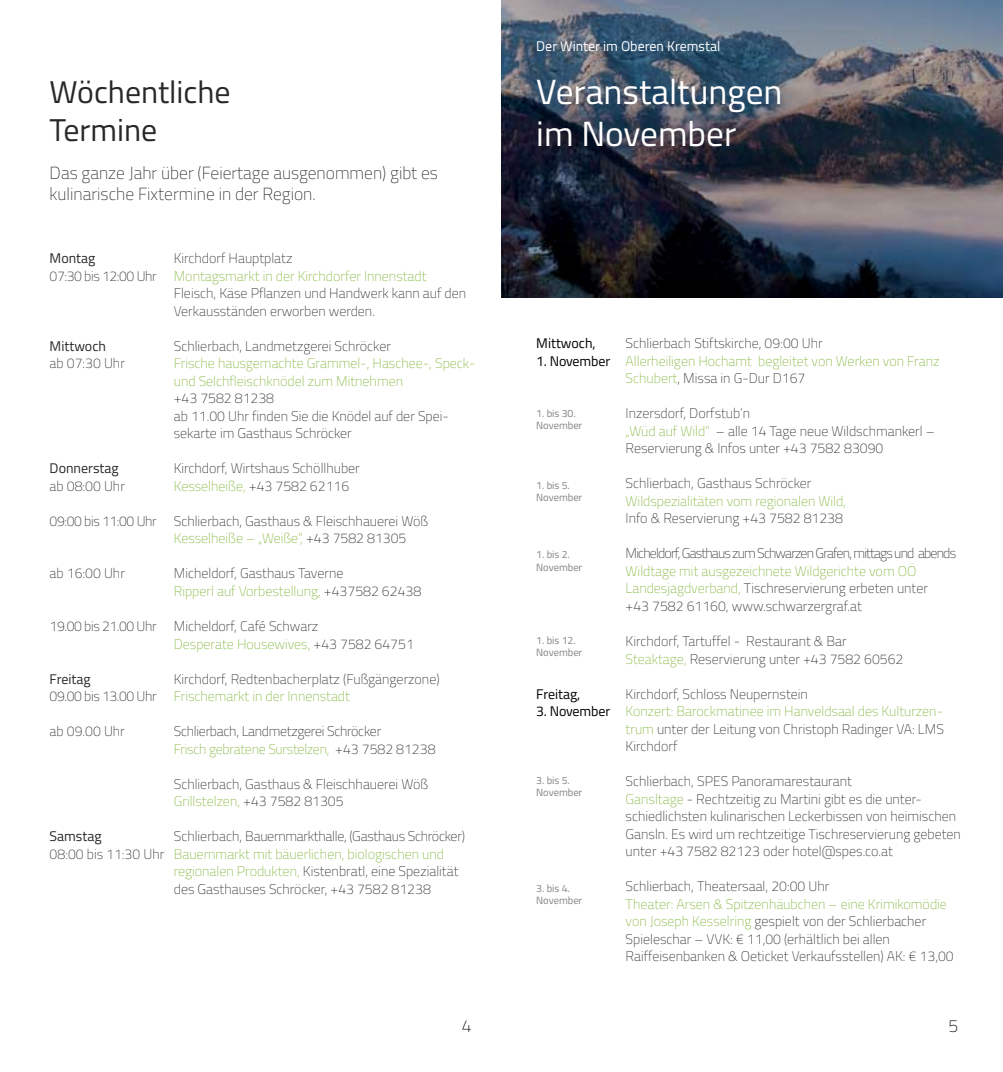
<style>
.page{position:relative;width:1003px;height:1072px;background:#fff}
.page>*{position:absolute;margin:0;border:0;box-sizing:border-box;transform-origin:0 0}
.t1{font:35px/42px "Titillium Web";color:#fff}
.t2{font:31.5px/37.8px "Titillium Web";color:#292829}
.t3{font:100 17.5px/21px "Titillium Web";color:#292829}
.t4{font:100 17.5px "Titillium Web";color:#000}
.t5{font:100 14px/17.5px "Titillium Web";color:#292829}
.t6{font:100 14px/17.5px "Titillium Web";color:#80b539}
.t7{font:100 14px/17.5px "Titillium Web";letter-spacing:-.02em;color:#292829}
.t8{font:100 14px "Titillium Web";letter-spacing:-.03em;color:#292829}
.t9{font:100 14px "Titillium Web";letter-spacing:-.06em;color:#292829}
.t10{font:14px "Titillium Web";color:#292829}
.t11{font:14px "Titillium Web";letter-spacing:-.01em;color:#000}
.t12{font:14px "Titillium Web";color:#fff}
.t13{font:10.5px/12.2px "Titillium Web";color:#828487}
.s1{color:#80b539}
.s2{color:#292829}
</style>
<div class="page">
<img style="left:501px;top:0;width:501px;height:298px">
<h2 class="t2" style="left:50px;top:71px;width:182px">Wöchentliche<br>Termine</h2>
<p class="t3" style="left:50px;top:162px;width:390px">Das ganze Jahr über (Feiertage ausgenommen) gibt es kulinarische Fixtermine in der Region.</p>
<p class="t10" style="left:50px;top:248px;width:47px">Montag</p>
<p class="t8" style="left:50px;top:266px;width:108px">07:30 bis 12:00 Uhr</p>
<p class="t10" style="left:50px;top:336px;width:58px">Mittwoch</p>
<p class="t5" style="left:50px;top:354px;width:77px">ab 07:30 Uhr</p>
<p class="t10" style="left:50px;top:458px;width:71px">Donnerstag</p>
<p class="t5" style="left:50px;top:476px;width:77px">ab 08:00 Uhr</p>
<p class="t8" style="left:50px;top:511px;width:108px">09:00 bis 11:00 Uhr</p>
<p class="t5" style="left:50px;top:564px;width:77px">ab 16:00 Uhr</p>
<p class="t8" style="left:50px;top:616px;width:108px">19.00 bis 21.00 Uhr</p>
<p class="t10" style="left:50px;top:668px;width:43px">Freitag</p>
<p class="t8" style="left:50px;top:686px;width:108px">09.00 bis 13.00 Uhr</p>
<p class="t5" style="left:50px;top:721px;width:77px">ab 09.00 Uhr</p>
<p class="t10" style="left:50px;top:826px;width:53px">Samstag</p>
<p class="t5" style="left:50px;top:844px;width:116px">08:00 bis 11:30 Uhr</p>
<p class="t5" style="left:174px;top:249px;width:120px">Kirchdorf Hauptplatz</p>
<p class="t6" style="left:174px;top:266px;width:254px">Montagsmarkt in der Kirchdorfer Innenstadt</p>
<p class="t5" style="left:174px;top:284px;width:294px">Fleisch, Käse Pflanzen und Handwerk kann auf den<br>Verkausständen erworben werden.</p>
<p class="t5" style="left:174px;top:336px;width:219px">Schlierbach, Landmetzgerei Schröcker</p>
<p class="t6" style="left:174px;top:354px;width:303px">Frische hausgemachte Grammel-, Haschee-, Speck&shy;und Selchfleischknödel zum Mitnehmen</p>
<p class="t5" style="left:174px;top:389px;width:276px">+43 7582 81238<br>ab 11.00 Uhr finden Sie die Knödel auf der Spei&shy;sekarte im Gasthaus Schröcker</p>
<p class="t5" style="left:174px;top:459px;width:187px">Kirchdorf, Wirtshaus Schöllhuber<br><span class="s1">Kesselheiße,</span> +43 7582 62116</p>
<p class="t5" style="left:174px;top:511px;width:256px">Schlierbach, Gasthaus &amp; Fleischhauerei Wöß<br><span class="s1">Kesselheiße – „Weiße“,</span> +43 7582 81305</p>
<p class="t5" style="left:174px;top:564px;width:249px">Micheldorf, Gasthaus Taverne<br><span class="s1">Ripperl auf Vorbestellung,</span> +437582 62438</p>
<p class="t5" style="left:174px;top:616px;width:241px">Micheldorf, Café Schwarz<br><span class="s1">Desperate Housewives,</span> +43 7582 64751</p>
<p class="t5" style="left:174px;top:669px;width:267px">Kirchdorf, Redtenbacherplatz (Fußgängerzone)</p>
<p class="t6" style="left:174px;top:686px;width:178px">Frischemarkt in der Innenstadt</p>
<p class="t7" style="left:174px;top:721px;width:263px">Schlierbach, Landmetzgerei Schröcker<br><span class="s1">Frisch gebratene Surstelzen,</span> +43 7582 81238</p>
<p class="t5" style="left:174px;top:774px;width:256px">Schlierbach, Gasthaus &amp; Fleischhauerei Wöß<br><span class="s1">Grillstelzen,</span> +43 7582 81305</p>
<p class="t7" style="left:174px;top:826px;width:292px">Schlierbach, Bauernmarkthalle, (Gasthaus Schröcker)</p>
<p class="t5" style="left:174px;top:844px;width:286px"><span class="s1">Bauernmarkt mit bäuerlichen, biologischen und regionalen Produkten,</span> Kistenbratl, eine Spezialität des Gasthauses Schröcker, +43 7582 81238</p>
<p class="t12" style="left:536px;top:36px;width:185px">Der Winter im Oberen Kremstal</p>
<h1 class="t1" style="left:536px;top:69px;width:248px">Veranstaltungen im November</h1>
<p class="t11" style="left:536px;top:333px;width:61px">Mittwoch,</p>
<p class="t11" style="left:536px;top:351px;width:75px">1. November</p>
<p class="t13" style="left:536px;top:406px;width:47px">1. bis 30.<br>November</p>
<p class="t13" style="left:536px;top:478px;width:47px">1. bis 5.<br>November</p>
<p class="t13" style="left:536px;top:548px;width:47px">1. bis 2.<br>November</p>
<p class="t13" style="left:536px;top:633px;width:47px">1. bis 12.<br>November</p>
<p class="t11" style="left:536px;top:683px;width:46px">Freitag,</p>
<p class="t11" style="left:536px;top:701px;width:75px">3. November</p>
<p class="t13" style="left:536px;top:774px;width:47px">3. bis 5.<br>November</p>
<p class="t13" style="left:536px;top:881px;width:47px">3. bis 4.<br>November</p>
<p class="t5" style="left:625px;top:334px;width:198px">Schlierbach Stiftskirche, 09:00 Uhr</p>
<p class="t6" style="left:625px;top:351px;width:315px">Allerheiligen Hochamt begleitet von Werken von Franz<br>Schubert<span class="s2">, Missa in G-Dur D167</span></p>
<p class="t5" style="left:625px;top:404px;width:310px">Inzersdorf, Dorfstub‘n<br><span class="s1">„Wüd auf Wild“</span> – alle 14 Tage neue Wildschmankerl –<br>Reservierung &amp; Infos unter +43 7582 83090</p>
<p class="t5" style="left:625px;top:474px;width:187px">Schlierbach, Gasthaus Schröcker</p>
<p class="t6" style="left:625px;top:491px;width:222px">Wildspezialitäten vom regionalen Wild,</p>
<p class="t5" style="left:625px;top:509px;width:219px">Info &amp; Reservierung +43 7582 81238</p>
<p class="t9" style="left:625px;top:543px;width:332px">Micheldorf, Gasthaus zum Schwarzen Grafen, mittags und abends</p>
<p class="t5" style="left:625px;top:561px;width:304px"><span class="s1">Wildtage mit ausgezeichnete Wildgerichte vom OÖ<br>Landesjagdverband,</span> Tischreservierung erbeten unter +43 7582 61160, www.schwarzergraf.at</p>
<p class="t5" style="left:625px;top:631px;width:279px">Kirchdorf, Tartuffel - Restaurant &amp; Bar<br><span class="s1">Steaktage,</span> Reservierung unter +43 7582 60562</p>
<p class="t5" style="left:625px;top:684px;width:184px">Kirchdorf, Schloss Neupernstein</p>
<p class="t6" style="left:625px;top:701px;width:319px;text-align:justify">Konzert: Barockmatinee im Hanveldsaal des Kulturzen&shy;trum <span class="s2">unter der Leitung von Christoph Radinger VA: LMS Kirchdorf</span></p>
<p class="t5" style="left:625px;top:771px;width:336px">Schlierbach, SPES Panoramarestaurant<br><span class="s1">Gansltage</span> - Rechtzeitig zu Martini gibt es die unter&shy;schiedlichsten kulinarischen Leckerbissen von heimischen Gansln. Es wird um rechtzeitige Tischreservierung gebeten unter +43 7582 82123 oder hotel@spes.co.at</p>
<p class="t5" style="left:625px;top:876px;width:205px">Schlierbach, Theatersaal, 20:00 Uhr</p>
<p class="t5" style="left:625px;top:894px;width:329px"><span class="s1">Theater: Arsen &amp; Spitzenhäubchen – eine Krimikomödie von Joseph Kesselring</span> gespielt von der Schlierbacher Spieleschar – VVK: € 11,00 (erhältlich bei allen Raiffeisenbanken &amp; Oeticket Verkaufsstellen) AK: € 13,00</p>
<p class="t4" style="left:461px;top:1013px;width:11px">4</p>
<p class="t4" style="left:947px;top:1013px;width:11px">5</p>
</div>
